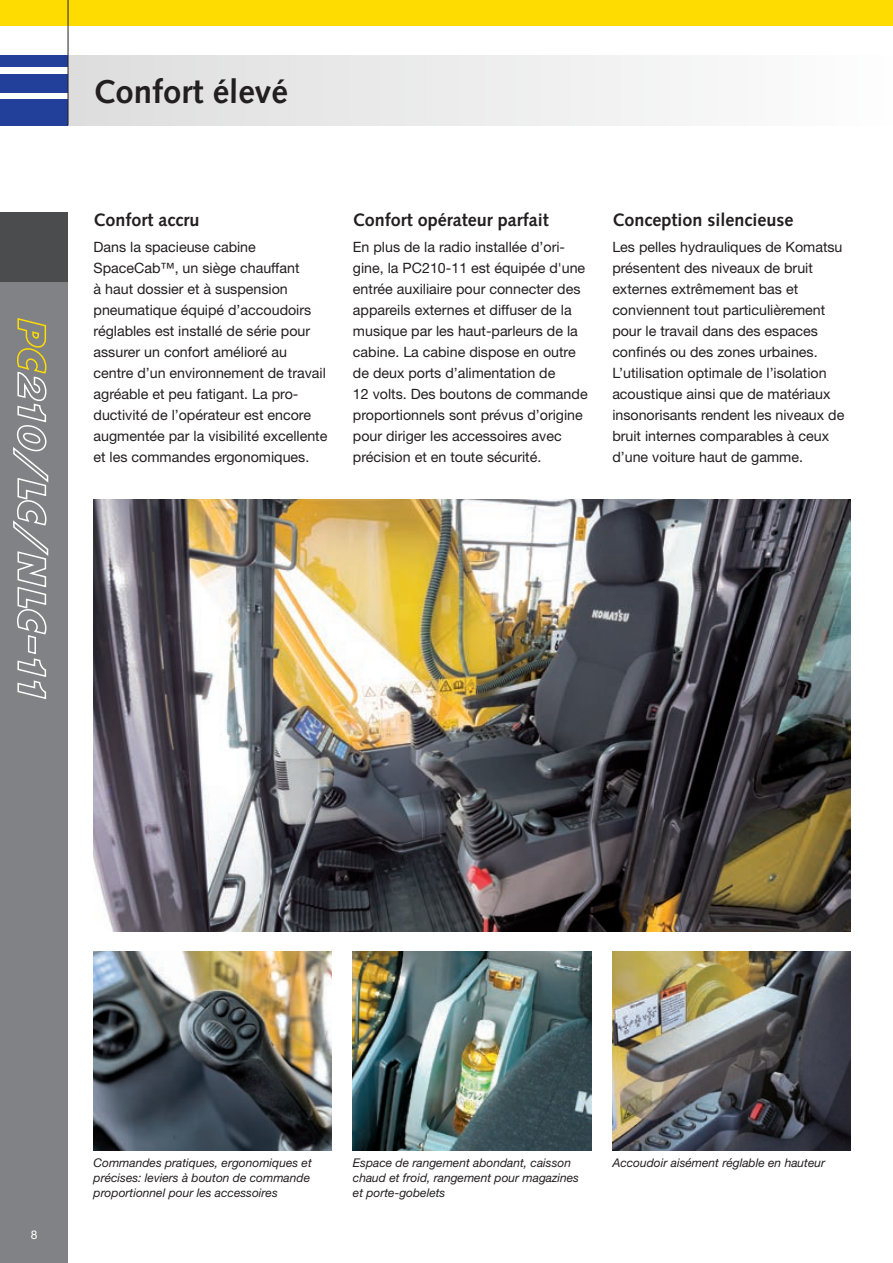
<style>
.page{position:relative;width:893px;height:1263px;background:#fff}
.page>*{position:absolute;margin:0;border:0;box-sizing:border-box;transform-origin:0 0}
.t1{font:700 33px "Syntax LTCE";color:#231f20}
.t2{font:700 18px "Syntax LTCE";color:#231f20}
.t3{font:14.25px/21px "Helvetica Neue LT Pro";color:#231f20}
.t4{font:italic 12px/15px "Helvetica Neue LT Pro";color:#231f20}
.t5{font:12px "Helvetica Neue LT Pro";color:#fff}
</style>
<div class="page">
<div style="left:0;top:213px;width:68px;height:1050px;background:#808285"></div>
<div style="left:0;top:99px;width:68px;height:26px;background:#223f99"></div>
<div style="left:0;top:74px;width:68px;height:18px;background:#223f99"></div>
<div style="left:0;top:55px;width:68px;height:12px;background:#223f99"></div>
<div style="left:0;top:0;width:893px;height:26px;background:#ffdc01"></div>
<div style="left:0;top:213px;width:68px;height:69px;background:#4b4c4d"></div>
<div style="left:68px;top:55px;width:825px;height:70px;background:linear-gradient(to right,#ddddde,#fdfdfe)"></div>
<hr style="left:68px;top:0;width:1px;height:125px;background:#231f20">
<img style="left:94px;top:951px;width:238px;height:199px">
<img style="left:612px;top:951px;width:238px;height:199px">
<img style="left:94px;top:500px;width:756px;height:431px">
<img style="left:353px;top:951px;width:238px;height:199px">
<svg style="left:13px;top:318px;width:36px;height:381px"></svg>
<h1 class="t1" style="left:94px;top:73px;width:196px">Confort élevé</h1>
<p class="t2" style="left:94px;top:210px;width:108px">Confort accru</p>
<p class="t3" style="left:94px;top:236px;width:235px">Dans la spacieuse cabine SpaceCab™, un siège chauffant<br>à haut dossier et à suspension pneumatique équipé d’accoudoirs réglables est installé de série pour assurer un confort amélioré au centre d’un environnement de travail agréable et peu fatigant. La pro&shy;ductivité de l’opérateur est encore augmentée par la visibilité excellente et les commandes ergonomiques.</p>
<p class="t2" style="left:353px;top:210px;width:198px">Confort opérateur parfait</p>
<p class="t3" style="left:353px;top:236px;width:236px">En plus de la radio installée d’ori&shy;gine, la PC210-11 est équipée d'une entrée auxiliaire pour connecter des appareils externes et diffuser de la musique par les haut-parleurs de la cabine. La cabine dispose en outre de deux ports d’alimentation de<br>12 volts. Des boutons de commande proportionnels sont prévus d’origine pour diriger les accessoires avec précision et en toute sécurité.</p>
<p class="t2" style="left:612px;top:210px;width:183px">Conception silencieuse</p>
<p class="t3" style="left:612px;top:236px;width:234px">Les pelles hydrauliques de Komatsu présentent des niveaux de bruit externes extrêmement bas et conviennent tout particulièrement pour le travail dans des espaces confinés ou des zones urbaines.<br>L’utilisation optimale de l’isolation acoustique ainsi que de matériaux insonorisants rendent les niveaux de bruit internes comparables à ceux d’une voiture haut de gamme.</p>
<p class="t5" style="left:31px;top:1227px;width:8px">8</p>
<p class="t4" style="left:94px;top:1155px;width:220px">Commandes pratiques, ergonomiques et précises: leviers à bouton de commande proportionnel pour les accessoires</p>
<p class="t4" style="left:353px;top:1155px;width:220px">Espace de rangement abondant, caisson</p>
<p class="t4" style="left:612px;top:1155px;width:214px">Accoudoir aisément réglable en hauteur</p>
<p class="t4" style="left:353px;top:1170px;width:228px">chaud et froid, rangement pour magazines et porte-gobelets</p>
</div>
